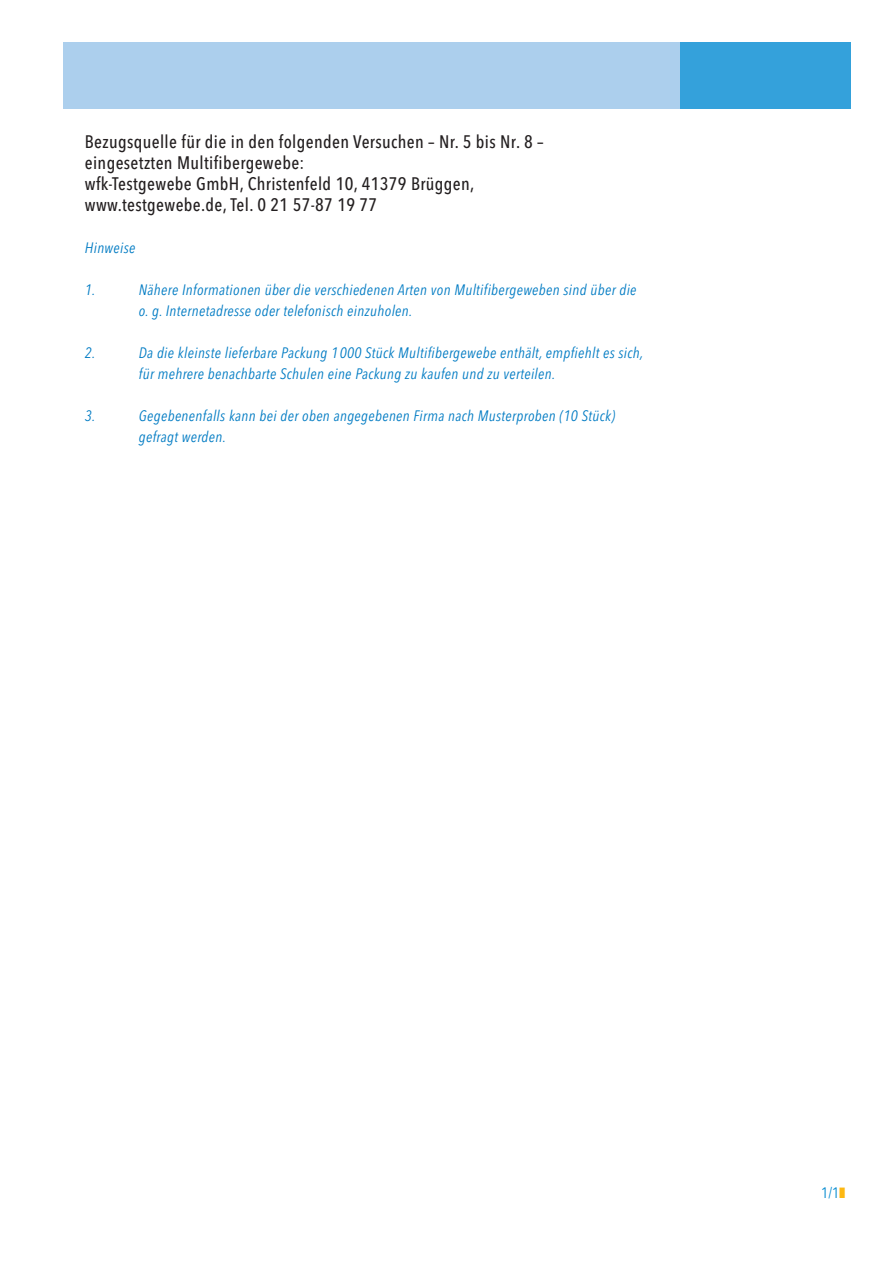
<style>
.page{position:relative;width:893px;height:1263px;background:#fff}
.page>*{position:absolute;margin:0;border:0;box-sizing:border-box;transform-origin:0 0}
.t1{font:500 condensed 18px/21px "Avenir Next LT Pro";letter-spacing:.02em;color:#231f20}
.t2{font:italic condensed 15px/21px "Avenir Next LT Pro";letter-spacing:.025em;color:#007bc3}
.t3{font:condensed 15px "Avenir Next LT Pro";color:#0089cf}
.s1{color:#fdb813}
</style>
<div class="page">
<div style="left:64px;top:43px;width:786px;height:66px;background:#accfed"></div>
<div style="left:680px;top:43px;width:170px;height:66px;background:#34a1db"></div>
<p class="t1" style="left:85px;top:133px;width:460px">Bezugsquelle für die in den folgenden Versuchen – Nr. 5 bis Nr. 8 – eingesetzten Multifibergewebe:<br>wfk-Testgewebe GmbH, Christenfeld 10, 41379 Brüggen, www.testgewebe.de, Tel. 0 21 57-87 19 77</p>
<p class="t2" style="left:85px;top:238px;width:52px">Hinweise</p>
<p class="t2" style="left:85px;top:280px;width:12px">1.</p>
<p class="t2" style="left:139px;top:280px;width:499px">Nähere Informationen über die verschiedenen Arten von Multifibergeweben sind über die o. g. Internetadresse oder telefonisch einzuholen.</p>
<p class="t2" style="left:85px;top:343px;width:12px">2.</p>
<p class="t2" style="left:139px;top:343px;width:506px">Da die kleinste lieferbare Packung 1000 Stück Multifibergewebe enthält, empfiehlt es sich, für mehrere benachbarte Schulen eine Packung zu kaufen und zu verteilen.</p>
<p class="t2" style="left:85px;top:406px;width:12px">3.</p>
<p class="t2" style="left:139px;top:406px;width:477px">Gegebenenfalls kann bei der oben angegebenen Firma nach Musterproben (10 Stück) gefragt werden.</p>
<p class="t3" style="left:821px;top:1186px;width:26px">1/1<span class="s1">❚</span></p>
</div>
